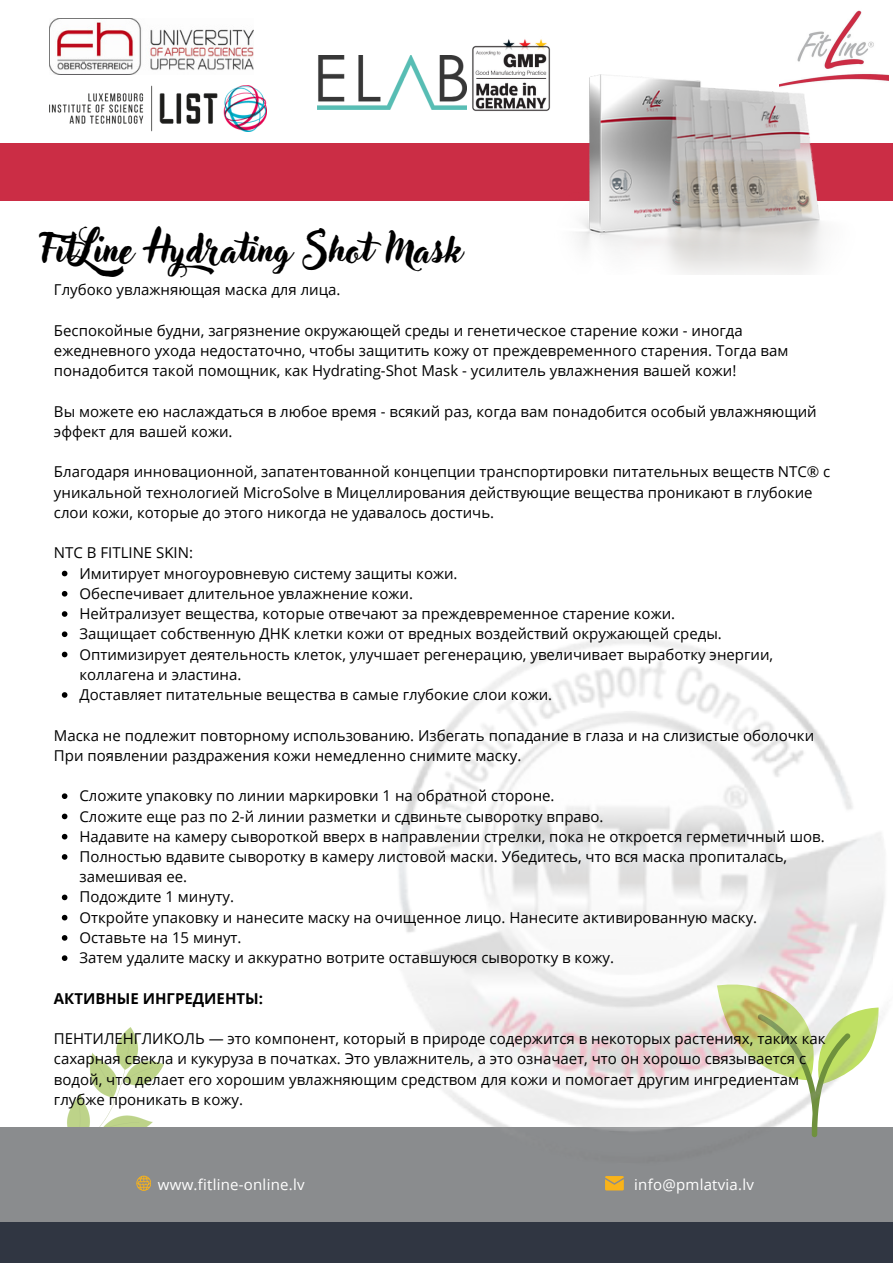
<style>
.page{position:relative;width:893px;height:1264px;background:#fff}
.page>*{position:absolute;margin:0;border:0;box-sizing:border-box;transform-origin:0 0}
.t1{font:39px "Adlery Pro Swash";color:#000}
.t2{font:15px/20.2px "Open Sans";color:#000}
.t3{font:15px "Open Sans";letter-spacing:.015em;color:#fff}
.t4{font:700 15px "Open Sans";color:#000}
</style>
<div class="page">
<div style="left:0;top:143px;width:333px;height:58px;background:#cb2d45"></div>
<div style="left:317px;top:143px;width:575px;height:58px;background:#cb2d45"></div>
<img style="left:67px;top:1027px;width:97px;height:100px">
<div style="left:0;top:1181px;width:892px;height:81px;background:#303642"></div>
<div style="left:0;top:1127px;width:892px;height:94px;background:#8a8c8e"></div>
<img style="left:859px;top:10px;width:29px;height:71px">
<img style="left:399px;top:637px;width:486px;height:501px">
<img style="left:317px;top:55px;width:150px;height:54px">
<img style="left:472px;top:39px;width:74px;height:72px">
<img style="left:49px;top:86px;width:217px;height:46px">
<img style="left:49px;top:19px;width:204px;height:55px">
<svg style="left:136px;top:1175px;width:15px;height:15px"></svg>
<svg style="left:605px;top:1176px;width:18px;height:14px"></svg>
<img style="left:546px;top:10px;width:313px;height:264px">
<svg style="left:62px;top:570px;width:5px;height:6px"></svg>
<svg style="left:62px;top:591px;width:5px;height:5px"></svg>
<svg style="left:62px;top:611px;width:5px;height:6px"></svg>
<svg style="left:62px;top:631px;width:5px;height:6px"></svg>
<svg style="left:62px;top:651px;width:5px;height:6px"></svg>
<svg style="left:62px;top:692px;width:5px;height:5px"></svg>
<svg style="left:62px;top:793px;width:5px;height:6px"></svg>
<svg style="left:62px;top:813px;width:5px;height:6px"></svg>
<svg style="left:62px;top:833px;width:5px;height:6px"></svg>
<svg style="left:62px;top:854px;width:5px;height:5px"></svg>
<svg style="left:62px;top:894px;width:5px;height:6px"></svg>
<svg style="left:62px;top:914px;width:5px;height:6px"></svg>
<svg style="left:62px;top:935px;width:5px;height:5px"></svg>
<svg style="left:62px;top:955px;width:5px;height:5px"></svg>
<p class="t1" style="left:40px;top:231px;width:423px">FitLine Hydrating Shot Mask</p>
<p class="t2" style="left:54px;top:279px;width:288px">Глубоко увлажняющая маска для лица.</p>
<p class="t2" style="left:54px;top:320px;width:736px">Беспокойные будни, загрязнение окружающей среды и генетическое старение кожи - иногда ежедневного ухода недостаточно, чтобы защитить кожу от преждевременного старения. Тогда вам понадобится такой помощник, как Hydrating-Shot Mask - усилитель увлажнения вашей кожи!</p>
<p class="t2" style="left:54px;top:401px;width:764px">Вы можете ею наслаждаться в любое время - всякий раз, когда вам понадобится особый увлажняющий эффект для вашей кожи.</p>
<p class="t2" style="left:54px;top:461px;width:777px">Благодаря инновационной, запатентованной концепции транспортировки питательных веществ NTC® с уникальной технологией МicroSolve в Мицеллирования действующие вещества проникают в глубокие слои кожи, которые до этого никогда не удавалось достичь.</p>
<p class="t2" style="left:54px;top:542px;width:141px">NTC В FITLINE SKIN:</p>
<p class="t2" style="left:79px;top:562px;width:379px">Имитирует многоуровневую систему защиты кожи.</p>
<p class="t2" style="left:79px;top:583px;width:335px">Обеспечивает длительное увлажнение кожи.</p>
<p class="t2" style="left:79px;top:603px;width:597px">Нейтрализует вещества, которые отвечают за преждевременное старение кожи.</p>
<p class="t2" style="left:79px;top:623px;width:644px">Защищает собственную ДНК клетки кожи от вредных воздей ствий окружающей среды.</p>
<p class="t2" style="left:79px;top:643px;width:695px">Оптимизирует деятельность клеток, улучшает регенерацию, увеличивает выработку энергии, коллагена и эластина.</p>
<p class="t2" style="left:79px;top:684px;width:474px">Доставляет питательные вещества в самые глубокие слои кожи.</p>
<p class="t2" style="left:54px;top:724px;width:761px">Маска не подлежит повторному использованию. Избегать попадание в глаза и на слизистые оболочки<br>При появлении раздражения кожи немедленно снимите маску.</p>
<p class="t2" style="left:79px;top:785px;width:476px">Сложите упаковку по линии маркировки 1 на обратной стороне.</p>
<p class="t2" style="left:79px;top:805px;width:525px">Сложите еще раз по 2-й линии разметки и сдвиньте сыворотку вправо.</p>
<p class="t2" style="left:79px;top:825px;width:746px">Надавите на камеру сывороткой вверх в направлении стрелки, пока не откроется герметичный шов.</p>
<p class="t2" style="left:79px;top:846px;width:709px">Полностью вдавите сыворотку в камеру листовой маски. Убедитесь, что вся маска пропиталась, замешивая ее.</p>
<p class="t2" style="left:79px;top:886px;width:156px">Подождите 1 минуту.</p>
<p class="t2" style="left:79px;top:906px;width:679px">Откройте упаковку и нанесите маску на очищенное лицо. Нанесите активированную маску.</p>
<p class="t2" style="left:79px;top:927px;width:164px">Оставьте на 15 минут.</p>
<p class="t2" style="left:79px;top:947px;width:536px">Затем удалите маску и аккуратно вотрите оставшуюся сыворотку в кожу.</p>
<p class="t4" style="left:54px;top:987px;width:210px">АКТИВНЫЕ ИНГРЕДИЕНТЫ:</p>
<p class="t2" style="left:54px;top:1028px;width:773px">ПЕНТИЛЕНГЛИКОЛЬ — это компонент, который в природе содержится в некоторых растениях, таких как сахарная свекла и кукуруза в початках. Это увлажнитель, а это означает, что он хорошо связывается с водой, что делает его хорошим увлажняющим средством для кожи и помогает другим ингредиентам глубже проникать в кожу.</p>
<p class="t3" style="left:158px;top:1173px;width:148px">www.fitline-online.lv</p>
<p class="t3" style="left:634px;top:1173px;width:121px">info@pmlatvia.lv</p>
</div>
